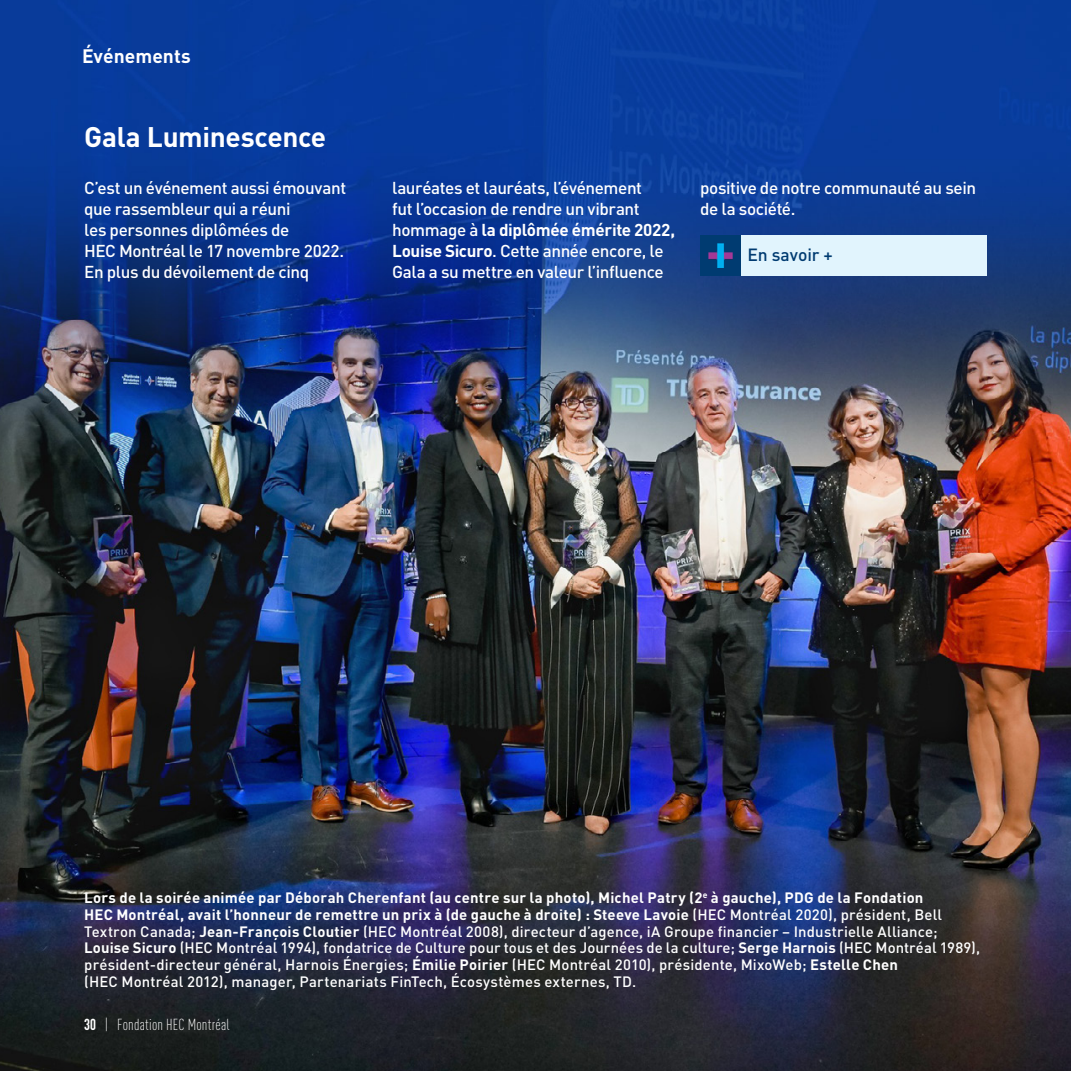
<style>
.page{position:relative;width:1071px;height:1071px;background:#fff}
.page>*{position:absolute;margin:0;border:0;box-sizing:border-box;transform-origin:0 0}
.t1{font:700 28px "DINOT";letter-spacing:-.015em;color:#fff}
.t2{font:700 19.25px "DINOT";letter-spacing:.005em;color:#fff}
.t3{font:500 17.5px "DINOT";letter-spacing:-.005em;color:#003b71}
.t4{font:500 17.15px/21px "DINOT";letter-spacing:-.02em;color:#fff}
.t5{font:300 condensed 15.75px "DINOT";letter-spacing:.01em;color:#fff}
.t6{font:500 14.88px/16.6px "DINOT";letter-spacing:.015em;color:#fff}
.s1{font-weight:700}
.s2{font-family:"DIN Engschrift Std";font-weight:400;font-stretch:normal}
</style>
<div class="page">
<img style="left:0;top:0;width:1071px;height:1071px">
<div style="left:740px;top:235px;width:247px;height:41px;background:#e1f4fd"></div>
<div style="left:700px;top:235px;width:40px;height:41px;background:#003b71"></div>
<img style="left:709px;top:244px;width:24px;height:23px">
<p class="t2" style="left:82px;top:44px;width:110px">Événements</p>
<h1 class="t1" style="left:84px;top:118px;width:244px">Gala Luminescence</h1>
<p class="t4" style="left:84px;top:177px;width:264px">C’est un événement aussi émouvant que rassembleur qui a réuni<br>les personnes diplômées de<br>HEC Montréal le 17 novembre 2022.<br>En plus du dévoilement de cinq</p>
<p class="t4" style="left:392px;top:177px;width:285px">lauréates et lauréats, l’événement<br>fut l’occasion de rendre un vibrant hommage à <span class="s1">la diplômée émérite 2022, Louise Sicuro</span>. Cette année encore, le Gala a su mettre en valeur l’influence</p>
<p class="t4" style="left:700px;top:177px;width:278px">positive de notre communauté au sein de la société.</p>
<p class="t3" style="left:747px;top:244px;width:87px">En savoir +</p>
<p class="t6" style="left:84px;top:889px;width:897px"><span class="s1">Lors de la soirée animée par Déborah Cherenfant (au centre sur la photo), Michel Patry (2</span><sup>e</sup> <span class="s1">à gauche), PDG de la Fondation<br>HEC Montréal, avait l’honneur de remettre un prix à (de gauche à droite) : Steeve Lavoie</span> (HEC Montréal 2020), président, Bell Textron Canada; <span class="s1">Jean-François Cloutier</span> (HEC Montréal 2008), directeur d’agence, iA Groupe financier – Industrielle Alliance; <span class="s1">Louise Sicuro</span> (HEC Montréal 1994), fondatrice de Culture pour tous et des Journées de la culture; <span class="s1">Serge Harnois</span> (HEC Montréal 1989), président-directeur général, Harnois Énergies; <span class="s1">Émilie Poirier</span> (HEC Montréal 2010), présidente, MixoWeb; <span class="s1">Estelle Chen<br></span>(HEC Montréal 2012), manager, Partenariats FinTech, Écosystèmes externes, TD.</p>
<p class="t5" style="left:84px;top:1015px;width:147px"><span class="s2">30</span> | Fondation HEC Montréal</p>
</div>
